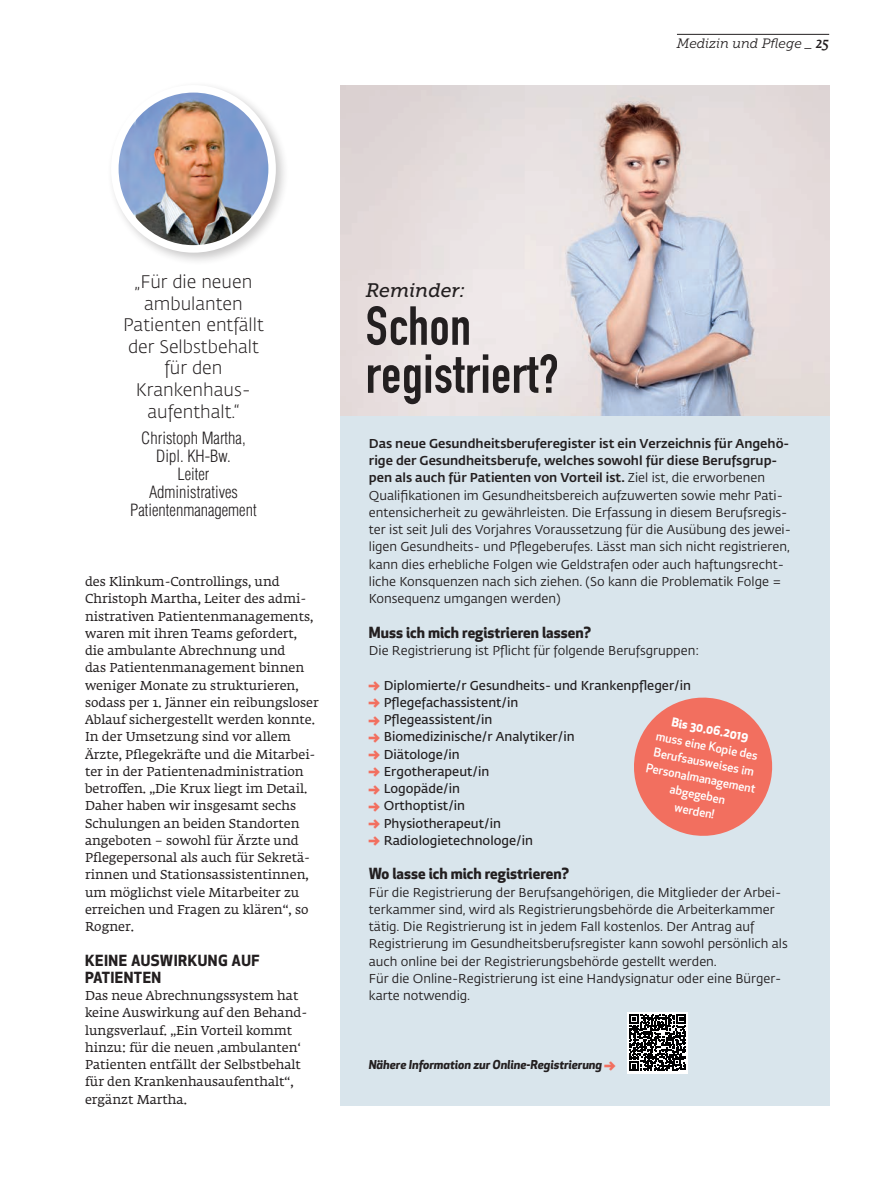
<style>
.page{position:relative;width:893px;height:1191px;background:#fff}
.page>*{position:absolute;margin:0;border:0;box-sizing:border-box;transform-origin:0 0}
.t1{font:54px/48px "DIN Engschrift Alternate";letter-spacing:.01em;color:#231f20}
.t2{font:italic 19.5px "Museo Slab 500";letter-spacing:-.005em;color:#231f20}
.t3{font:300 18px/21.6px "Fedra Sans Std";color:#231f20;text-align:center}
.t4{font:300 condensed 16.5px/18px "Helvetica";color:#231f20;text-align:center}
.t5{font:700 15px "Apex New";color:#231f20}
.t6{font:700 15px "Apex New";letter-spacing:.03em;color:#231f20}
.t7{font:italic 13.5px "Museo Slab 300";color:#231f20}
.t8{font:12.75px/17.2px "Fedra Sans Std";color:#231f20}
.t9{font:12.75px/17.2px "Fedra Serif A Std";color:#231f20}
.t10{font:600 12.75px "Fedra Sans Std";color:#231f20}
.t11{font:500 12px/16.5px "Apex New";color:#fff;text-align:center}
.t12{font:italic 700 12px "Apex New";color:#231f20}
.t13{font:700 12px "Apex New";color:#fff}
.s1{font-family:"Fedra Serif A Std Demi";font-size:15px}
.s2{font-weight:500}
.s3{font-weight:700;font-size:16.5px;color:#f26f5f}
.s4{font-family:"Fedra Sans Std";font-style:normal;font-size:16.5px;color:#f26f5f}
</style>
<div class="page">
<hr style="left:677px;top:34px;width:152px;height:1px;background:#231f20">
<div style="left:341px;top:85px;width:489px;height:1021px;background:#d9e5ec"></div>
<img style="left:341px;top:86px;width:488px;height:329px">
<div style="left:106px;top:80px;width:183px;height:186px;background:#231f20;opacity:.25"></div>
<img style="left:115px;top:89px;width:157px;height:160px">
<div style="left:111px;top:85px;width:165px;height:168px;border:8px solid #fff;border-radius:50%"></div>
<div style="left:627px;top:1012px;width:60px;height:61px;background:#fff"></div>
<svg style="left:629px;top:1014px;width:57px;height:57px"></svg>
<svg style="left:634px;top:697px;width:139px;height:139px"></svg>
<p class="t7" style="left:677px;top:36px;width:154px">Medizin und Pflege _ <span class="s1">25</span></p>
<h3 class="t3" style="left:123px;top:271px;width:142px">„Für die neuen ambulanten<br>Patienten entfällt der Selbstbehalt für den<br>Krankenhaus&shy;aufenthalt.“</h3>
<p class="t4" style="left:130px;top:429px;width:128px">Christoph Martha,<br>Dipl. KH-Bw.<br>Leiter<br>Administratives<br>Patientenmanagement</p>
<p class="t9" style="left:85px;top:574px;width:235px">des Klinkum- Controllings, und Christoph Martha, Leiter des admi&shy;nistrativen Patientenmanagements, waren mit ihren Teams gefordert, die ambulante Abrechnung und<br>das Patientenmanagement binnen weniger Monate zu strukturieren, sodass per 1. Jänner ein reibungsloser Ablauf sichergestellt werden konnte.<br>In der Umsetzung sind vor allem Ärzte, Pflegekräfte und die Mitarbei&shy;ter in der Patientenadministration betroffen. „Die Krux liegt im Detail.<br>Daher haben wir insgesamt sechs Schulungen an beiden Standorten angeboten – sowohl für Ärzte und Pflegepersonal als auch für Sekretä&shy;rinnen und Stationsassistentinnen, um möglichst viele Mitarbeiter zu erreichen und Fragen zu klären“, so Rogner.</p>
<p class="t5" style="left:85px;top:949px;width:19px">Keine</p>
<p class="t6" style="left:131px;top:949px;width:130px">Auswirkung auf</p>
<p class="t5" style="left:85px;top:966px;width:3px">Patienten</p>
<p class="t9" style="left:85px;top:988px;width:224px">Das neue Abrechnungssystem hat keine Auswirkung auf den Behand&shy;lungsverlauf. „Ein Vorteil kommt hinzu: für die neuen ‚ambulanten‘<br>Patienten entfällt der Selbstbehalt für den Krankenhausaufenthalt“, ergänzt Martha.</p>
<h2 class="t2" style="left:366px;top:279px;width:101px">Reminder:</h2>
<h1 class="t1" style="left:366px;top:302px;width:195px">Schon registriert?</h1>
<p class="t8" style="left:369px;top:435px;width:424px"><span class="s2">Das neue Gesundheitsberuferegister ist ein Verzeichnis für Angehö&shy;rige der Gesundheitsberufe, welches sowohl für diese Berufsgrup&shy;pen als auch für Patienten von Vorteil ist.</span> Ziel ist, die erworbenen Qualifikationen im Gesundheitsbereich aufzuwerten sowie mehr Pati&shy;entensicherheit zu gewährleisten. Die Erfassung in diesem Berufsregis&shy;ter ist seit Juli des Vorjahres Voraussetzung für die Ausübung des jewei&shy;ligen Gesundheits- und Pflegeberufes. Lässt man sich nicht registrieren, kann dies erhebliche Folgen wie Geldstrafen oder auch haftungsrecht&shy;liche Konsquenzen nach sich ziehen. (So kann die Problematik Folge = Konsequenz umgangen werden)</p>
<p class="t5" style="left:369px;top:621px;width:224px">Muss ich mich registrieren lassen?</p>
<p class="t8" style="left:369px;top:642px;width:332px">Die Registrierung ist Pflicht für folgende Berufsgruppen:</p>
<p class="t10" style="left:369px;top:677px;width:324px"><span class="s3">→</span> Diplomierte/r Gesundheits- und Krankenpfleger/in</p>
<p class="t10" style="left:369px;top:694px;width:151px"><span class="s3">→</span> Pflegefachassistent/in</p>
<p class="t10" style="left:369px;top:712px;width:125px"><span class="s3">→</span> Pflegeassistent/in</p>
<p class="t10" style="left:369px;top:729px;width:207px"><span class="s3">→</span> Biomedizinische/r Analytiker/in</p>
<p class="t10" style="left:369px;top:746px;width:92px"><span class="s3">→</span> Diätologe/in</p>
<p class="t10" style="left:369px;top:763px;width:122px"><span class="s3">→</span> Ergotherapeut/in</p>
<p class="t10" style="left:369px;top:781px;width:93px"><span class="s3">→</span> Logopäde/in</p>
<p class="t10" style="left:369px;top:798px;width:98px"><span class="s3">→</span> Orthoptist/in</p>
<p class="t10" style="left:369px;top:815px;width:134px"><span class="s3">→</span> Physiotherapeut/in</p>
<p class="t10" style="left:369px;top:832px;width:166px"><span class="s3">→</span> Radiologietechnologe/in</p>
<p class="t5" style="left:369px;top:863px;width:202px">Wo lasse ich mich registrieren?</p>
<p class="t8" style="left:369px;top:883px;width:420px">Für die Registrierung der Berufsangehörigen, die Mitglieder der Arbei&shy;terkammer sind, wird als Registrierungsbehörde die Arbeiterkammer tätig. Die Registrierung ist in jedem Fall kostenlos. Der Antrag auf Registrierung im Gesundheitsberufsregister kann sowohl persönlich als auch online bei der Registrierungsbehörde gestellt werden.<br>Für die Online-Registrierung ist eine Handysignatur oder eine Bürger&shy;karte notwendig.</p>
<p class="t13" style="left:674px;top:713px;width:79px;rotate:11deg">Bis 30.06.2019</p>
<p class="t11" style="left:654px;top:727px;width:113px;rotate:11deg">muss eine Kopie des<br>Berufsausweises im<br>Personalmanagement abgegeben<br>werden!</p>
<p class="t12" style="left:369px;top:1056px;width:249px">Nähere Information zur Online-Registrierung <span class="s4">→</span></p>
</div>
